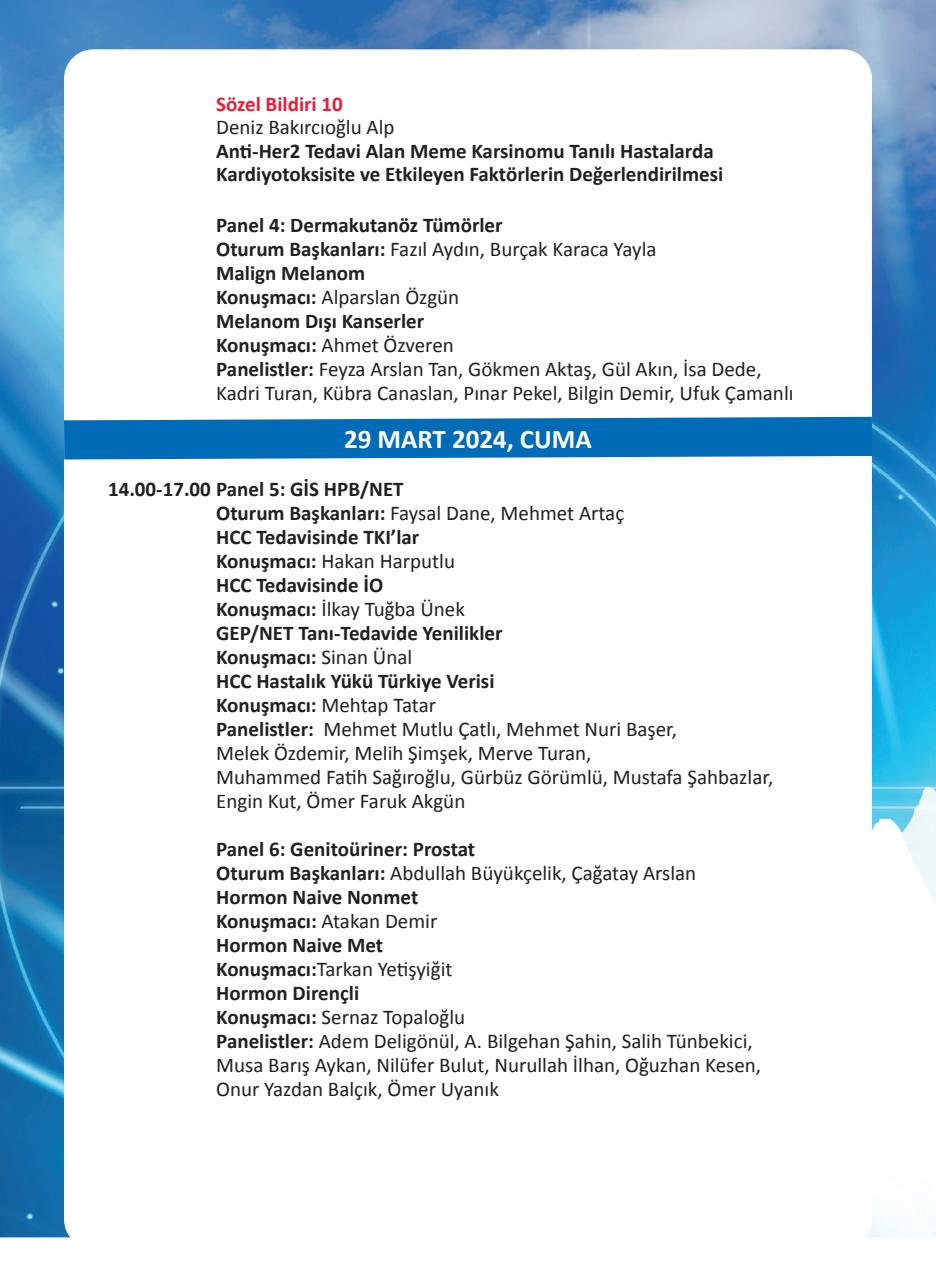
<style>
.page{position:relative;width:936px;height:1276px;background:#fff}
.page>*{position:absolute;margin:0;border:0;box-sizing:border-box;transform-origin:0 0}
.t1{font:700 27px "Calibri";color:#fff}
.t2{font:21px/24px "Calibri";color:#231f20}
.t3{font:700 21px/23.4px "Calibri";color:#231f20}
.t4{font:700 21px "Calibri";color:#ed1a38}
.s1{font-weight:700}
.s2{font-weight:700;font-size:27px;color:#fff}
</style>
<div class="page">
<img style="left:0;top:0;width:1px;height:1238px">
<img style="left:1px;top:0;width:934px;height:1238px">
<div style="left:64px;top:49px;width:807px;height:1199px;background:#fff;border-radius:29px"></div>
<svg style="left:64px;top:417px;width:808px;height:42px;background:#1175bb"></svg>
<p class="t4" style="left:216px;top:91px;width:128px">Sözel Bildiri 10</p>
<p class="t2" style="left:216px;top:115px;width:180px">Deniz Bakırcıoğlu Alp</p>
<p class="t3" style="left:216px;top:139px;width:508px">Anti-Her2 Tedavi Alan Meme Karsinomu Tanılı Hastalarda<br>Kardiyotoksisite ve Etkileyen Faktörlerin Değerlendirilmesi</p>
<p class="t2" style="left:216px;top:213px;width:606px"><span class="s1">Panel 4: Dermakutanöz Tümörler<br>Oturum Başkanları:</span> Fazıl Aydın, Burçak Karaca Yayla<br><span class="s1">Malign Melanom<br>Konuşmacı:</span> Alparslan Özgün<br><span class="s1">Melanom Dışı Kanserler<br>Konuşmacı:</span> Ahmet Özveren<br><span class="s1">Panelistler:</span> Feyza Arslan Tan, Gökmen Aktaş, Gül Akın, İsa Dede,<br>Kadri Turan, Kübra Canaslan, Pınar Pekel, Bilgin Demir, Ufuk Çamanlı<span class="s2">29</span></p>
<p class="t1" style="left:344px;top:421px;width:249px">29 MART 2024, CUMA</p>
<p class="t2" style="left:216px;top:477px;width:558px;text-indent:-108px"><span class="s1">14.00-17.00 Panel 5: GİS HPB/NET<br>Oturum Başkanları:</span> Faysal Dane, Mehmet Artaç<br><span class="s1">HCC Tedavisinde TKI’lar<br>Konuşmacı:</span> Hakan Harputlu<br><span class="s1">HCC Tedavisinde İO<br>Konuşmacı:</span> İlkay Tuğba Ünek<br><span class="s1">GEP/NET Tanı-Tedavide Yenilikler<br>Konuşmacı:</span> Sinan Ünal<br><span class="s1">HCC Hastalık Yükü Türkiye Verisi<br>Konuşmacı:</span> Mehtap Tatar<br><span class="s1">Panelistler:</span> Mehmet Mutlu Çatlı, Mehmet Nuri Başer,<br>Melek Özdemir, Melih Şimşek, Merve Turan,<br>Muhammed Fatih Sağıroğlu, Gürbüz Görümlü, Mustafa Şahbazlar, Engin Kut, Ömer Faruk Akgün</p>
<p class="t2" style="left:216px;top:837px;width:546px"><span class="s1">Panel 6: Genitoüriner: Prostat<br>Oturum Başkanları:</span> Abdullah Büyükçelik, Çağatay Arslan <span class="s1">Hormon Naive Nonmet<br>Konuşmacı:</span> Atakan Demir<br><span class="s1">Hormon Naive Met<br>Konuşmacı:</span>Tarkan Yetişyiğit<br><span class="s1">Hormon Dirençli<br>Konuşmacı:</span> Sernaz Topaloğlu<br><span class="s1">Panelistler:</span> Adem Deligönül, A. Bilgehan Şahin, Salih Tünbekici, Musa Barış Aykan, Nilüfer Bulut, Nurullah İlhan, Oğuzhan Kesen, Onur Yazdan Balçık, Ömer Uyanık</p>
</div>
